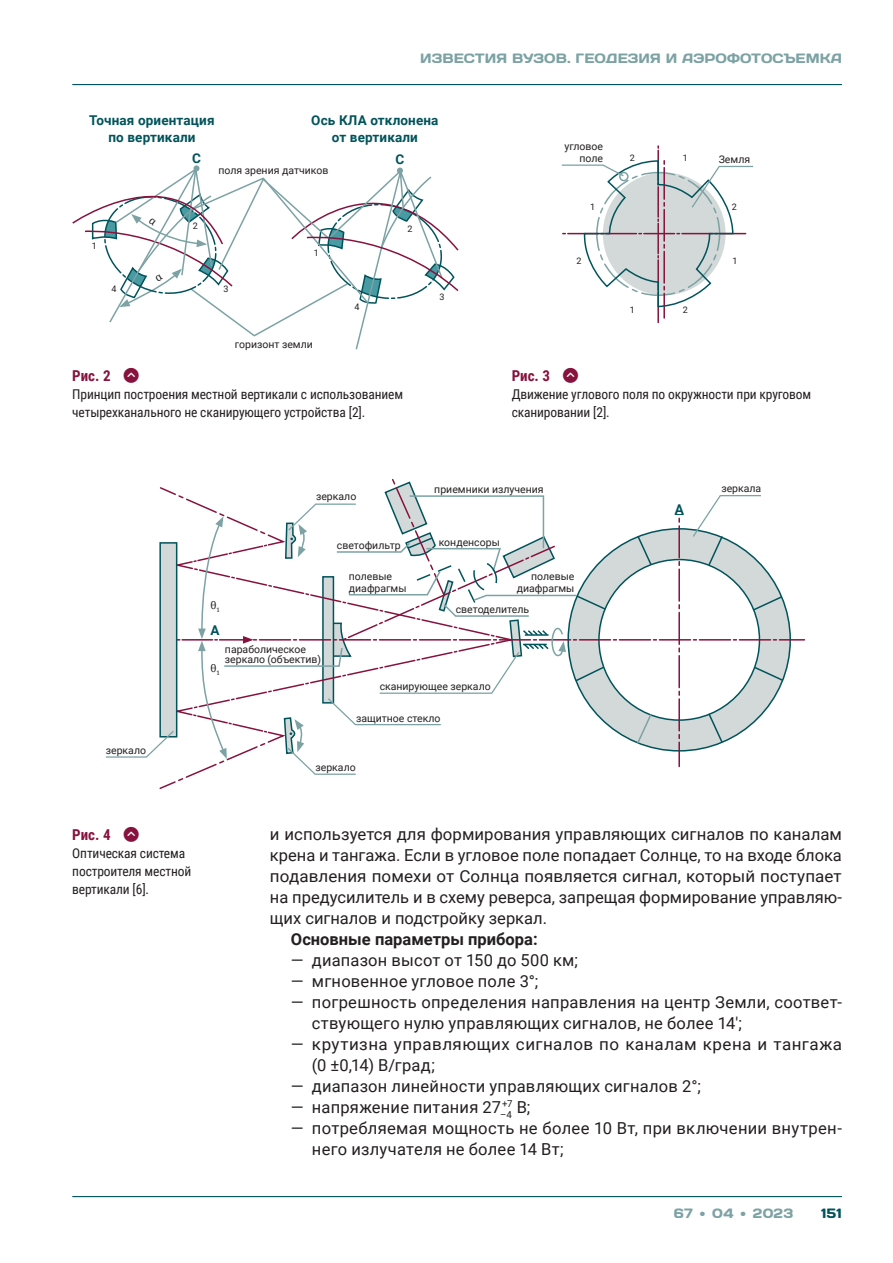
<style>
.page{position:relative;width:893px;height:1263px;background:#fff}
.page>*{position:absolute;margin:0;border:0;box-sizing:border-box;transform-origin:0 0}
.t1{font:16.5px/21px "Roboto";letter-spacing:.015em;color:#231f20}
.t2{font:700 16.5px "Roboto";color:#231f20}
.t3{font:700 15px "Roboto Condensed";color:#86123d}
.t4{font:13.5px/18px "Roboto Condensed";letter-spacing:-.01em;color:#231f20}
.t5{font:700 13.5px/16.5px "Roboto";letter-spacing:.01em;color:#00535b;text-align:center}
.t6{font:13.5px "Days One";letter-spacing:.005em;color:#7ca2a4}
.t7{font:13.5px "Days One";color:#00535b}
.t8{font:10.5px/12px "Roboto";color:#231f20;text-align:right}
.t9{font:10.5px "Noto Serif";color:#231f20}
.t10{font:9.6px "Roboto";color:#231f20}
.t11{font:9px "Roboto";color:#231f20}
.s1{font-size:16.5px}
</style>
<div class="page">
<hr style="left:72px;top:1196px;width:770px;height:1px;background:#00535b">
<hr style="left:72px;top:84px;width:770px;height:1px;background:#00535b">
<svg style="left:72px;top:146px;width:732px;height:636px"></svg>
<p class="t6" style="left:420px;top:50px;width:423px">ИЗВЕСТИЯ ВУЗОВ. ГЕОДЕЗИЯ И АЭРОФОТОСЪЕМКА</p>
<p class="t5" style="left:89px;top:112px;width:127px">Точная ориентация по вертикали</p>
<p class="t5" style="left:311px;top:112px;width:129px">Ось КЛА отклонена от вертикали</p>
<p class="t5" style="left:192px;top:149px;width:10px">C</p>
<p class="t5" style="left:396px;top:151px;width:10px">C</p>
<p class="t8" style="left:218px;top:164px;width:111px">поля зрения датчиков</p>
<p class="t11" style="left:92px;top:240px;width:7px">1</p>
<p class="t11" style="left:111px;top:283px;width:7px">4</p>
<p class="t11" style="left:193px;top:220px;width:7px">2</p>
<p class="t11" style="left:407px;top:223px;width:7px">2</p>
<p class="t11" style="left:223px;top:283px;width:7px">3</p>
<p class="t11" style="left:314px;top:247px;width:7px">1</p>
<p class="t8" style="left:235px;top:337px;width:80px">горизонт земли</p>
<p class="t11" style="left:355px;top:301px;width:7px">4</p>
<p class="t3" style="left:72px;top:365px;width:69px">Рис. 2 ★</p>
<p class="t4" style="left:72px;top:384px;width:332px">Принцип построения местной вертикали с использованием четырехканального не сканирующего устройства [2].</p>
<p class="t11" style="left:439px;top:291px;width:7px">3</p>
<p class="t8" style="left:564px;top:139px;width:40px">угловое поле</p>
<p class="t11" style="left:683px;top:151px;width:7px">1</p>
<p class="t11" style="left:630px;top:151px;width:7px">2</p>
<p class="t11" style="left:590px;top:201px;width:7px">1</p>
<p class="t11" style="left:577px;top:255px;width:7px">2</p>
<p class="t11" style="left:630px;top:304px;width:7px">1</p>
<p class="t11" style="left:683px;top:304px;width:7px">2</p>
<p class="t8" style="left:719px;top:153px;width:33px">Земля</p>
<p class="t11" style="left:732px;top:201px;width:7px">2</p>
<p class="t11" style="left:732px;top:255px;width:7px">1</p>
<p class="t3" style="left:512px;top:365px;width:69px">Рис. 3 ★</p>
<p class="t4" style="left:512px;top:384px;width:301px">Движение углового поля по окружности при круговом сканировании [2].</p>
<p class="t8" style="left:106px;top:744px;width:42px">зеркало</p>
<p class="t8" style="left:316px;top:490px;width:42px">зеркало</p>
<p class="t8" style="left:337px;top:539px;width:65px">светофильтр</p>
<p class="t9" style="left:211px;top:598px;width:11px">θ<sub>1</sub></p>
<p class="t5" style="left:211px;top:622px;width:11px">А</p>
<p class="t8" style="left:225px;top:643px;width:98px;line-height:10.5px;text-align:left">параболическое зеркало (объектив)</p>
<p class="t9" style="left:211px;top:661px;width:11px">θ<sub>1</sub></p>
<p class="t8" style="left:349px;top:569px;width:59px;text-align:left">полевые диафрагмы</p>
<p class="t8" style="left:434px;top:483px;width:111px">приемники излучения</p>
<p class="t8" style="left:439px;top:535px;width:63px">конденсоры</p>
<p class="t8" style="left:517px;top:570px;width:59px">полевые диафрагмы</p>
<p class="t8" style="left:456px;top:603px;width:75px">светоделитель</p>
<p class="t8" style="left:380px;top:680px;width:113px">сканирующее зеркало</p>
<p class="t8" style="left:356px;top:712px;width:86px">защитное стекло</p>
<p class="t8" style="left:316px;top:761px;width:42px">зеркало</p>
<p class="t5" style="left:675px;top:500px;width:11px">А</p>
<p class="t8" style="left:721px;top:482px;width:41px">зеркала</p>
<p class="t3" style="left:72px;top:824px;width:69px">Рис. 4 ★</p>
<p class="t4" style="left:72px;top:843px;width:121px">Оптическая система построителя местной вертикали [6].</p>
<p class="t1" style="left:270px;top:823px;width:574px;text-align:justify">и используется для формирования управляющих сигналов по каналам крена и тангажа. Если в угловое поле попадает Солнце, то на входе блока подавления помехи от Солнца появляется сигнал, который поступает на предусилитель и в схему реверса, запрещая формирование управляю&shy;щих сигналов и подстройку зеркал.</p>
<p class="t2" style="left:291px;top:928px;width:248px">Основные параметры прибора:</p>
<p class="t1" style="left:291px;top:949px;width:288px">— диапазон высот от 150 до 500 км;</p>
<p class="t1" style="left:291px;top:970px;width:249px">— мгновенное угловое поле 3°;</p>
<p class="t1" style="left:312px;top:991px;width:531px;text-indent:-21px">— погрешность определения направления на центр Земли, соответ&shy;ствующего нулю управляющих сигналов, не более 14';</p>
<p class="t1" style="left:312px;top:1033px;width:531px;text-indent:-21px">— крутизна управляющих сигналов по каналам крена и тангажа (0 ±0,14) В/град;</p>
<p class="t1" style="left:291px;top:1075px;width:411px">— диапазон линейности управляющих сигналов 2°;</p>
<p class="t1" style="left:291px;top:1096px;width:222px">— напряжение питания 27<sub>–4</sub></p>
<p class="t10" style="left:502px;top:1096px;width:30px">+7 <span class="s1">В;</span></p>
<p class="t1" style="left:312px;top:1117px;width:531px;text-indent:-21px">— потребляемая мощность не более 10 Вт, при включении внутрен&shy;него излучателя не более 14 Вт;</p>
<p class="t6" style="left:674px;top:1205px;width:121px">67 • 04 • 2023</p>
<p class="t7" style="left:821px;top:1205px;width:22px">151</p>
</div>
